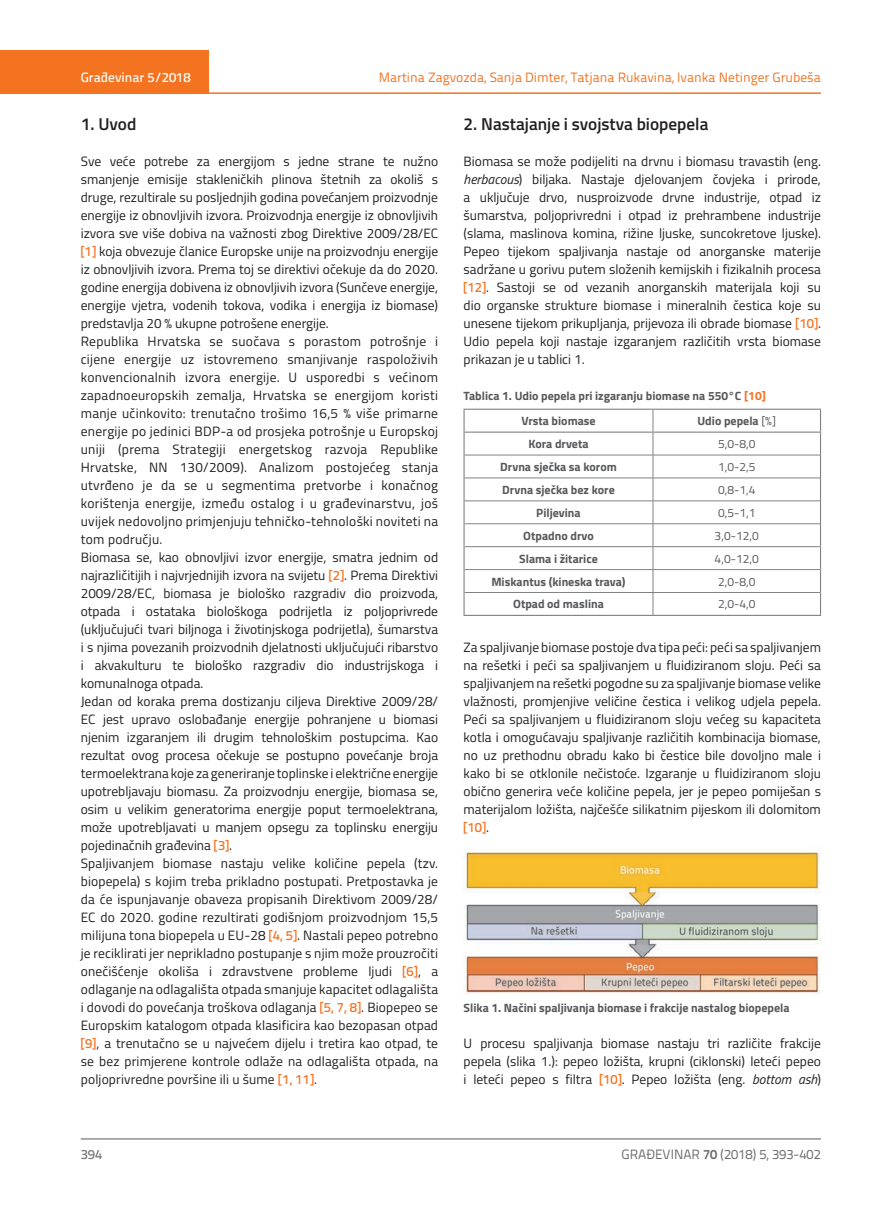
<style>
.page{position:relative;width:872px;height:1212px;background:#fff}
.page>*{position:absolute;margin:0;border:0;box-sizing:border-box;transform-origin:0 0}
.t1{font:600 17.25px "Titillium";color:#231f20}
.t2{font:13.5px/18px "Titillium";color:#231f20;text-align:justify}
.t3{font:13.5px "Titillium Text 22 L";color:#f47321}
.t4{font:13.5px "Titillium Text 22 L";color:#6c6d70}
.t5{font:500 13.5px "Titillium Text 22 L";color:#fff}
.t6{font:500 13.5px "Titillium Text 22 L";color:#f47321}
.t7{font:500 13.5px "Titillium Text 22 L";color:#787a7d}
.t8{font:700 12px "Titillium";color:#57585a}
.t9{font:12px "Titillium";color:#57585a}
.s1{font-family:"Titillium Text 22 L";font-weight:500;color:#f47321}
.s2{font-style:italic}
.s3{color:#f47321}
.s4{font-weight:400}
.s5{font-family:"Titillium";font-weight:400;color:#231f20}
.s6{font-weight:700}
</style>
<div class="page">
<div style="left:0;top:50px;width:208px;height:44px;background:#f47321"></div>
<hr style="left:0;top:92px;width:821px;height:2px;background:#f47321">
<hr style="left:81px;top:1139px;width:740px;height:1px;background:#57585a">
<hr style="left:464px;top:455px;width:189px;height:1px;background:#808285">
<hr style="left:653px;top:455px;width:167px;height:1px;background:#808285">
<hr style="left:464px;top:478px;width:189px;height:1px;background:#808285">
<hr style="left:653px;top:478px;width:167px;height:1px;background:#808285">
<hr style="left:464px;top:501px;width:189px;height:1px;background:#808285">
<hr style="left:653px;top:501px;width:167px;height:1px;background:#808285">
<hr style="left:464px;top:523px;width:189px;height:1px;background:#808285">
<hr style="left:653px;top:523px;width:167px;height:1px;background:#808285">
<hr style="left:464px;top:546px;width:189px;height:1px;background:#808285">
<hr style="left:653px;top:546px;width:167px;height:1px;background:#808285">
<hr style="left:464px;top:569px;width:189px;height:1px;background:#808285">
<hr style="left:653px;top:569px;width:167px;height:1px;background:#808285">
<hr style="left:464px;top:592px;width:189px;height:1px;background:#808285">
<hr style="left:653px;top:592px;width:167px;height:1px;background:#808285">
<svg style="left:652px;top:410px;width:1px;height:205px"></svg>
<hr style="left:463px;top:615px;width:190px;height:1px;background:#808285">
<hr style="left:653px;top:615px;width:168px;height:1px;background:#808285">
<hr style="left:463px;top:409px;width:190px;height:1px;background:#808285">
<svg style="left:463px;top:410px;width:1px;height:205px"></svg>
<hr style="left:653px;top:409px;width:168px;height:1px;background:#808285">
<svg style="left:820px;top:410px;width:1px;height:205px"></svg>
<hr style="left:463px;top:432px;width:190px;height:1px;background:#808285">
<hr style="left:653px;top:432px;width:168px;height:1px;background:#808285">
<img style="left:463px;top:847px;width:358px;height:148px">
<p class="t5" style="left:81px;top:67px;width:111px">Građevinar 5/2018</p>
<p class="t3" style="left:379px;top:68px;width:444px">Martina Zagvozda, Sanja Dimter, Tatjana Rukavina, Ivanka Netinger Grubeša</p>
<p class="t1" style="left:81px;top:111px;width:57px">1. Uvod</p>
<p class="t2" style="left:81px;top:151px;width:359px;text-align:left">Sve veće potrebe za energijom s jedne strane te nužno smanjenje emisije stakleničkih plinova štetnih za okoliš s druge, rezultirale su posljednjih godina povećanjem proizvodnje energije iz obnovljivih izvora. Proizvodnja energije iz obnovljivih izvora sve više dobiva na važnosti zbog Direktive 2009/28/EC <span class="s1">[1]</span> koja obvezuje članice Europske unije na proizvodnju energije iz obnovljivih izvora. Prema toj se direktivi očekuje da do 2020. godine energija dobivena iz obnovljivih izvora (Sunčeve energije, energije vjetra, vodenih tokova, vodika i energija iz biomase) predstavlja 20 % ukupne potrošene energije.<br>Republika Hrvatska se suočava s porastom potrošnje i cijene energije uz istovremeno smanjivanje raspoloživih konvencionalnih izvora energije. U usporedbi s većinom zapadnoeuropskih zemalja, Hrvatska se energijom koristi manje učinkovito: trenutačno trošimo 16,5 % više primarne energije po jedinici BDP-a od prosjeka potrošnje u Europskoj uniji (prema Strategiji energetskog razvoja Republike Hrvatske, NN 130/2009). Analizom postojećeg stanja utvrđeno je da se u segmentima pretvorbe i konačnog korištenja energije, između ostalog i u građevinarstvu, još uvijek nedovoljno primjenjuju tehničko-tehnološki noviteti na tom području.<br>Biomasa se, kao obnovljivi izvor energije, smatra jednim od najrazličitijih i najvrjednijih izvora na svijetu <span class="s1">[2]</span>. Prema Direktivi 2009/28/EC, biomasa je biološko razgradiv dio proizvoda, otpada i ostataka biološkoga podrijetla iz poljoprivrede (uključujući tvari biljnoga i životinjskoga podrijetla), šumarstva i s njima povezanih proizvodnih djelatnosti uključujući ribarstvo i akvakulturu te biološko razgradiv dio industrijskoga i komunalnoga otpada.<br>Jedan od koraka prema dostizanju ciljeva Direktive 2009/28/ EC jest upravo oslobađanje energije pohranjene u biomasi njenim izgaranjem ili drugim tehnološkim postupcima. Kao rezultat ovog procesa očekuje se postupno povećanje broja termoelektrana koje za generiranje toplinske i električne energije upotrebljavaju biomasu. Za proizvodnju energije, biomasa se, osim u velikim generatorima energije poput termoelektrana, može upotrebljavati u manjem opsegu za toplinsku energiju pojedinačnih građevina <span class="s1">[3]</span>.<br>Spaljivanjem biomase nastaju velike količine pepela (tzv. biopepela) s kojim treba prikladno postupati. Pretpostavka je da će ispunjavanje obaveza propisanih Direktivom 2009/28/ EC do 2020. godine rezultirati godišnjom proizvodnjom 15,5 milijuna tona biopepela u EU-28 <span class="s1">[4, 5]</span>. Nastali pepeo potrebno je reciklirati jer neprikladno postupanje s njim može prouzročiti onečišćenje okoliša i zdravstvene probleme ljudi <span class="s1">[6]</span>, a odlaganje na odlagališta otpada smanjuje kapacitet odlagališta i dovodi do povećanja troškova odlaganja <span class="s1">[5, 7, 8]</span>. Biopepeo se Europskim katalogom otpada klasificira kao bezopasan otpad <span class="s1">[9]</span>, a trenutačno se u najvećem dijelu i tretira kao otpad, te se bez primjerene kontrole odlaže na odlagališta otpada, na poljoprivredne površine ili u šume <span class="s1">[1, 11]</span>.</p>
<p class="t1" style="left:463px;top:111px;width:246px">2. Nastajanje i svojstva biopepela</p>
<p class="t2" style="left:463px;top:151px;width:359px">Biomasa se može podijeliti na drvnu i biomasu travastih (eng. <span class="s2">herbacous</span>) biljaka. Nastaje djelovanjem čovjeka i prirode, a uključuje drvo, nusproizvode drvne industrije, otpad iz šumarstva, poljoprivredni i otpad iz prehrambene industrije (slama, maslinova komina, rižine ljuske, suncokretove ljuske).<br>Pepeo tijekom spaljivanja nastaje od anorganske materije sadržane u gorivu putem složenih kemijskih i fizikalnih procesa <span class="s1">[12]</span>. Sastoji se od vezanih anorganskih materijala koji su dio organske strukture biomase i mineralnih čestica koje su unesene tijekom prikupljanja, prijevoza ili obrade biomase <span class="s1">[10]</span>.<br>Udio pepela koji nastaje izgaranjem različitih vrsta biomase prikazan je u tablici 1.</p>
<p class="t8" style="left:463px;top:386px;width:304px">Tablica 1. Udio pepela pri izgaranju biomase na 550°C <span class="s3">[10]</span></p>
<p class="t8" style="left:521px;top:412px;width:76px">Vrsta biomase</p>
<p class="t8" style="left:697px;top:412px;width:80px">Udio pepela <span class="s4">[%]</span></p>
<p class="t8" style="left:528px;top:435px;width:62px">Kora drveta</p>
<p class="t9" style="left:718px;top:435px;width:39px">5,0-8,0</p>
<p class="t8" style="left:500px;top:458px;width:118px">Drvna sječka sa korom</p>
<p class="t9" style="left:718px;top:458px;width:39px">1,0-2,5</p>
<p class="t8" style="left:502px;top:480px;width:114px">Drvna sječka bez kore</p>
<p class="t9" style="left:718px;top:481px;width:39px">0,8-1,4</p>
<p class="t8" style="left:536px;top:503px;width:46px">Piljevina</p>
<p class="t9" style="left:718px;top:504px;width:39px">0,5-1,1</p>
<p class="t8" style="left:523px;top:526px;width:72px">Otpadno drvo</p>
<p class="t9" style="left:714px;top:527px;width:46px">3,0-12,0</p>
<p class="t8" style="left:519px;top:549px;width:80px">Slama i žitarice</p>
<p class="t9" style="left:714px;top:550px;width:46px">4,0-12,0</p>
<p class="t8" style="left:491px;top:572px;width:136px">Miskantus (kineska trava)</p>
<p class="t9" style="left:718px;top:572px;width:39px">2,0-8,0</p>
<p class="t8" style="left:513px;top:595px;width:92px">Otpad od maslina</p>
<p class="t9" style="left:718px;top:595px;width:39px">2,0-4,0</p>
<p class="t2" style="left:463px;top:638px;width:359px">Za spaljivanje biomase postoje dva tipa peći: peći sa spaljivanjem na rešetki i peći sa spaljivanjem u fluidiziranom sloju. Peći sa spaljivanjem na rešetki pogodne su za spaljivanje biomase velike vlažnosti, promjenjive veličine čestica i velikog udjela pepela.<br>Peći sa spaljivanjem u fluidiziranom sloju većeg su kapaciteta kotla i omogućavaju spaljivanje različitih kombinacija biomase, no uz prethodnu obradu kako bi čestice bile dovoljno male i kako bi se otklonile nečistoće. Izgaranje u fluidiziranom sloju obično generira veće količine pepela, jer je pepeo pomiješan s materijalom ložišta, najčešće silikatnim pijeskom ili dolomitom</p>
<p class="t6" style="left:463px;top:817px;width:27px">[10]<span class="s5">.</span></p>
<p class="t8" style="left:463px;top:999px;width:327px">Slika 1. Načini spaljivanja biomase i frakcije nastalog biopepela</p>
<p class="t2" style="left:463px;top:1034px;width:359px">U procesu spaljivanja biomase nastaju tri različite frakcije pepela (slika 1.): pepeo ložišta, krupni (ciklonski) leteći pepeo i leteći pepeo s filtra <span class="s1">[10]</span>. Pepeo ložišta (eng. <span class="s2">bottom ash</span>)</p>
<p class="t7" style="left:81px;top:1144px;width:23px">394</p>
<p class="t4" style="left:621px;top:1144px;width:201px">GRAĐEVINAR <span class="s6">70</span> (2018) 5, 393-402</p>
</div>
